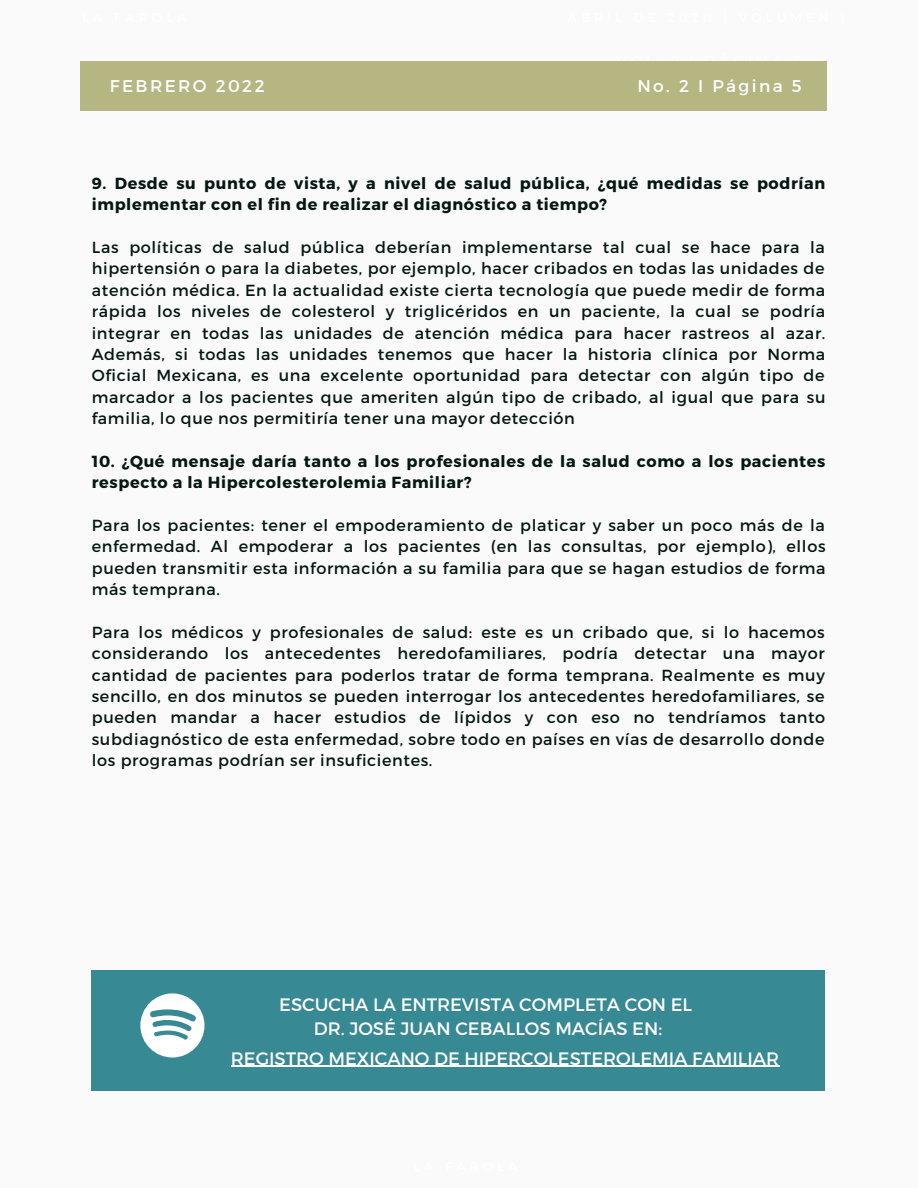
<style>
.page{position:relative;width:918px;height:1188px;background:#fafafa}
.page>*{position:absolute;margin:0;border:0;box-sizing:border-box;transform-origin:0 0}
.t1{font:18px "Montserrat";color:#fff}
.t2{font:16.95px "Montserrat";letter-spacing:.14em;color:#fff}
.t3{font:16.05px/21.3px "Montserrat";letter-spacing:.04em;color:#051613;text-align:justify}
.t4{font:700 16.05px/21.3px "Montserrat";letter-spacing:.04em;color:#051613}
</style>
<div class="page">
<div style="left:80px;top:62px;width:747px;height:48px;background:#b5b682"></div>
<div style="left:92px;top:970px;width:732px;height:121px;background:#378994"></div>
<svg style="left:140px;top:993px;width:64px;height:65px"></svg>
<hr style="left:231px;top:1066px;width:548px;height:1px;background:#fff">
<p class="t2" style="left:110px;top:75px;width:156px">FEBRERO 2022</p>
<p class="t2" style="left:637px;top:75px;width:166px">No. 2 I Página 5</p>
<p class="t4" style="left:92px;top:172px;width:735px">9. Desde su punto de vista, y a nivel de salud pública, ¿qué medidas se podrían implementar con el fin de realizar el diagnóstico a tiempo?</p>
<p class="t3" style="left:92px;top:236px;width:735px">Las políticas de salud pública deberían implementarse tal cual se hace para la hipertensión o para la diabetes, por ejemplo, hacer cribados en todas las unidades de atención médica. En la actualidad existe cierta tecnología que puede medir de forma rápida los niveles de colesterol y triglicéridos en un paciente, la cual se podría integrar en todas las unidades de atención médica para hacer rastreos al azar.<br>Además, si todas las unidades tenemos que hacer la historia clínica por Norma Oficial Mexicana, es una excelente oportunidad para detectar con algún tipo de marcador a los pacientes que ameriten algún tipo de cribado, al igual que para su familia, lo que nos permitiría tener una mayor detección</p>
<p class="t4" style="left:92px;top:450px;width:735px">10. ¿Qué mensaje daría tanto a los profesionales de la salud como a los pacientes respecto a la Hipercolesterolemia Familiar?</p>
<p class="t3" style="left:92px;top:514px;width:735px">Para los pacientes: tener el empoderamiento de platicar y saber un poco más de la enfermedad. Al empoderar a los pacientes (en las consultas, por ejemplo), ellos pueden transmitir esta información a su familia para que se hagan estudios de forma más temprana.</p>
<p class="t3" style="left:92px;top:621px;width:735px">Para los médicos y profesionales de salud: este es un cribado que, si lo hacemos considerando los antecedentes heredofamiliares, podría detectar una mayor cantidad de pacientes para poderlos tratar de forma temprana. Realmente es muy sencillo, en dos minutos se pueden interrogar los antecedentes heredofamiliares, se pueden mandar a hacer estudios de lípidos y con eso no tendríamos tanto subdiagnóstico de esta enfermedad, sobre todo en países en vías de desarrollo donde los programas podrían ser insuficientes.</p>
<p class="t1" style="left:279px;top:993px;width:414px">ESCUCHA LA ENTREVISTA COMPLETA CON EL</p>
<p class="t1" style="left:314px;top:1017px;width:350px">DR. JOSÉ JUAN CEBALLOS MACÍAS EN:</p>
<p class="t1" style="left:231px;top:1046px;width:550px">REGISTRO MEXICANO DE HIPERCOLESTEROLEMIA FAMILIAR</p>
</div>
